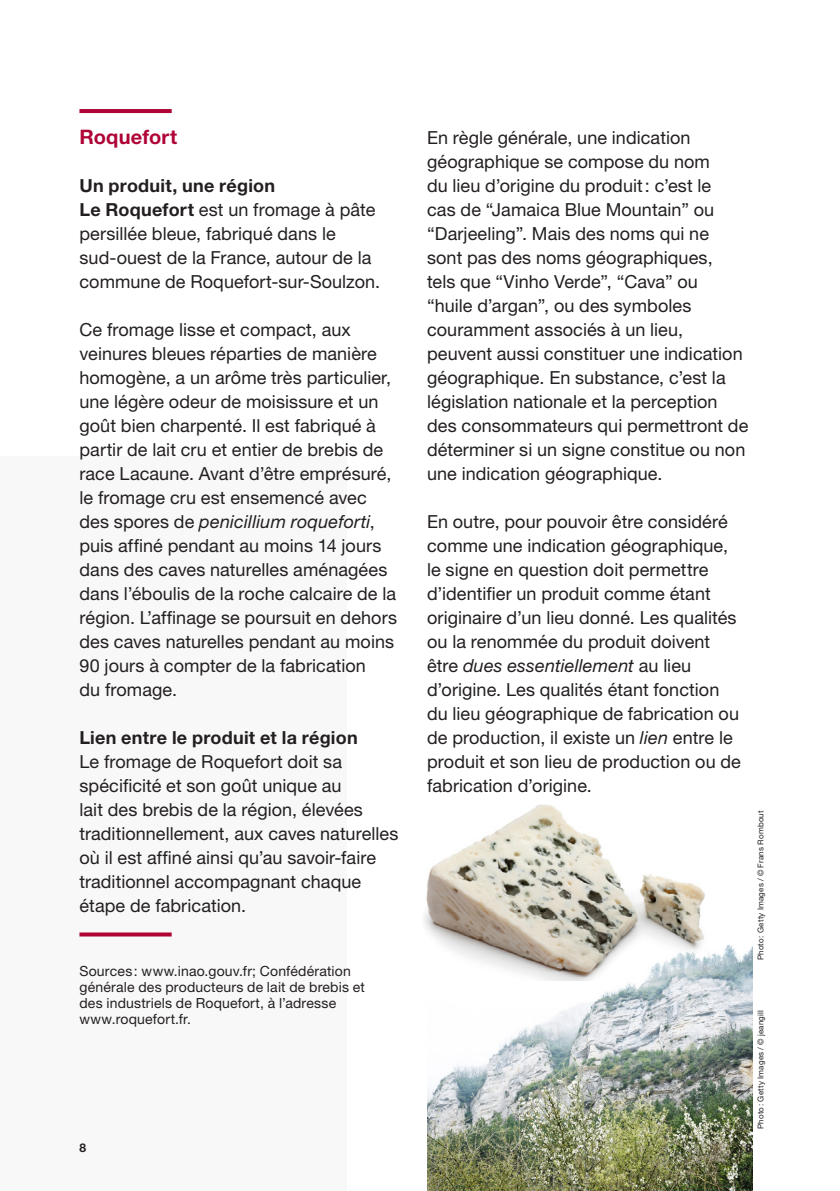
<style>
.page{position:relative;width:840px;height:1191px;background:#fff}
.page>*{position:absolute;margin:0;border:0;box-sizing:border-box;transform-origin:0 0}
.box_title_bordered{font:700 20px "Helvetica Neue LT Std";letter-spacing:.01em;color:#af0336}
.running{font:18px/24px "Helvetica Neue LT Std";letter-spacing:.005em;color:#231f20}
.box_text_bordered{font:18px/24px "Helvetica Neue LT Std";letter-spacing:.005em;color:#231f20}
.box_text_title_borde{font:700 18px "Helvetica Neue LT Std";letter-spacing:.015em;color:#231f20}
.box_note{font:14px/16px "Helvetica Neue LT Std";letter-spacing:.015em;color:#231f20}
.t1{font:700 12px "Helvetica Neue LT Std";color:#231f20}
.copyright{font:8px "Helvetica Neue LT Std";letter-spacing:.02em;color:#231f20}
.s1{font-weight:700}
.s2{font-style:italic}
</style>
<div class="page">
<div style="left:0;top:456px;width:346px;height:735px;background:#f8f8f8"></div>
<hr style="left:79px;top:109px;width:92px;height:4px;background:#af0336">
<svg style="left:79px;top:932px;width:92px;height:4px"></svg>
<img style="left:427px;top:947px;width:325px;height:244px">
<img style="left:424px;top:804px;width:323px;height:177px">
<p class="box_title_bordered" style="left:79px;top:125px;width:99px">Roquefort</p>
<p class="box_text_title_borde" style="left:79px;top:174px;width:197px">Un produit, une région</p>
<p class="box_text_bordered" style="left:79px;top:197px;width:302px"><span class="s1">Le Roquefort</span> est un fromage à pâte persillée bleue, fabriqué dans le sud-ouest de la France, autour de la commune de Roquefort-sur-Soulzon.</p>
<p class="box_text_bordered" style="left:79px;top:317px;width:319px">Ce fromage lisse et compact, aux veinures bleues réparties de manière homogène, a un arôme très particulier, une légère odeur de moisissure et un goût bien charpenté. Il est fabriqué à partir de lait cru et entier de brebis de race Lacaune. Avant d’être emprésuré, le fromage cru est ensemencé avec des spores de <span class="s2">penicillium roqueforti</span>, puis affiné pendant au moins 14 jours dans des caves naturelles aménagées dans l’éboulis de la roche calcaire de la région. L’affinage se poursuit en dehors des caves naturelles pendant au moins 90 jours à compter de la fabrication<br>du fromage.</p>
<p class="box_text_title_borde" style="left:79px;top:726px;width:279px">Lien entre le produit et la région</p>
<p class="box_text_bordered" style="left:79px;top:749px;width:320px">Le fromage de Roquefort doit sa spécificité et son goût unique au<br>lait des brebis de la région, élevées traditionnellement, aux caves naturelles où il est affiné ainsi qu’au savoir-faire traditionnel accompagnant chaque étape de fabrication.</p>
<p class="box_note" style="left:79px;top:963px;width:287px">Sources: www.inao.gouv.fr; Confédération générale des producteurs de lait de brebis et des industriels de Roquefort, à l’adresse www.roquefort.fr.</p>
<p class="running" style="left:427px;top:125px;width:322px">En règle générale, une indication géographique se compose du nom<br>du lieu d’origine du produit: c’est le<br>cas de “Jamaica Blue Mountain” ou “Darjeeling”. Mais des noms qui ne sont pas des noms géographiques,<br>tels que “Vinho Verde”, “Cava” ou<br>“huile d’argan”, ou des symboles couramment associés à un lieu, peuvent aussi constituer une indication géographique. En substance, c’est la législation nationale et la perception des consommateurs qui permettront de déterminer si un signe constitue ou non une indication géographique.</p>
<p class="running" style="left:427px;top:509px;width:315px">En outre, pour pouvoir être considéré comme une indication géographique, le signe en question doit permettre d’identifier un produit comme étant originaire d’un lieu donné. Les qualités ou la renommée du produit doivent être <span class="s2">dues essentiellement</span> au lieu d’origine. Les qualités étant fonction du lieu géographique de fabrication ou de production, il existe un <span class="s2">lien</span> entre le produit et son lieu de production ou de fabrication d’origine.</p>
<p class="copyright" style="left:755px;top:960px;width:151px;rotate:-90deg">Photo: Getty Images / © Frans Rombout</p>
<p class="copyright" style="left:755px;top:1128px;width:120px;rotate:-90deg">Photo: Getty Images / © jeangill</p>
<p class="t1" style="left:79px;top:1140px;width:8px">8</p>
<p class="t1" style="left:745px;top:1140px;width:8px">8</p>
</div>
